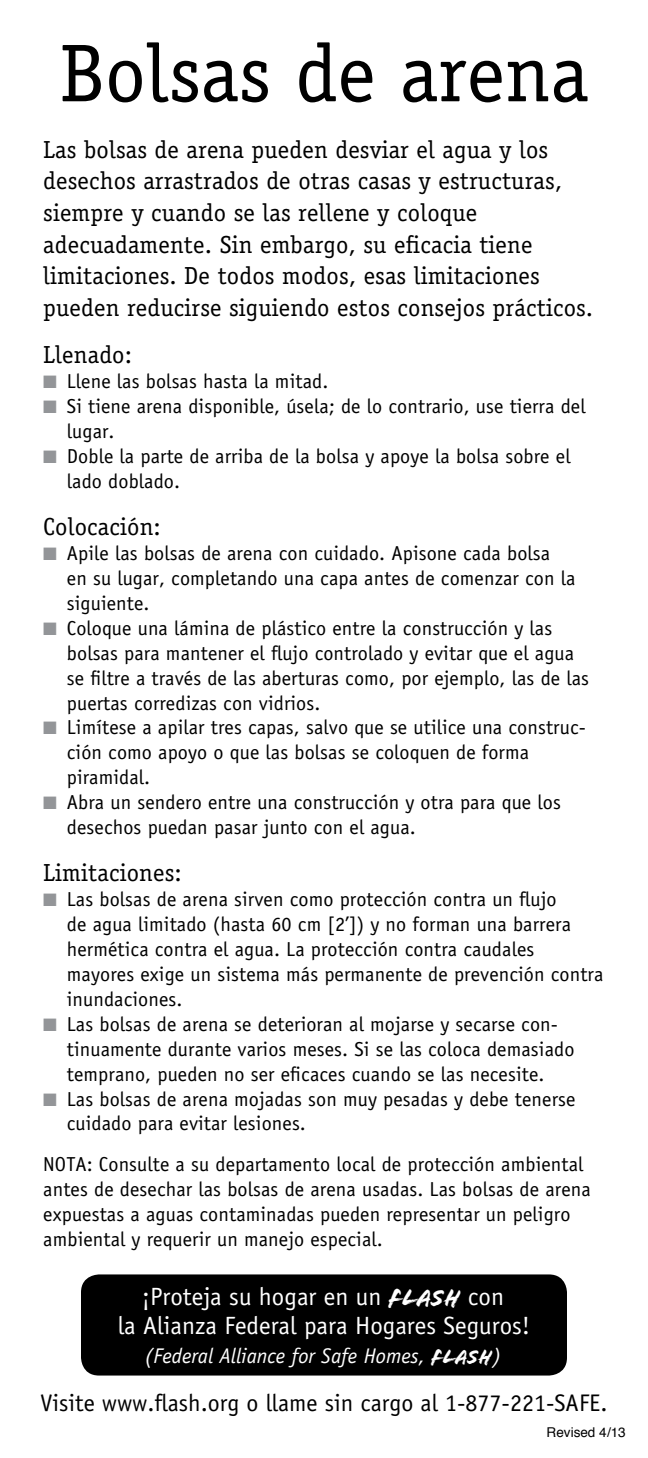
<style>
.page{position:relative;width:648px;height:1458px;background:#fff}
.page>*{position:absolute;margin:0;border:0;box-sizing:border-box;transform-origin:0 0}
.t1{font:82.12px "Officina Serif";color:#000}
.t2{font:24.97px/29.2px "Officina Sans";color:#fff;text-align:center}
.t3{font:24.75px/31.7px "Officina Serif";letter-spacing:.005em;color:#000}
.t4{font:24.07px "Officina Sans";color:#000}
.t5{font:italic 21.38px "Officina Sans";color:#fff}
.t6{font:20.25px/25px "Officina Sans";letter-spacing:.005em;color:#000}
.t7{font:13.5px "Helvetica";color:#000}
.s1{color:#939598}
.s2{font-family:"Flood"}
.s3{font-family:"Flood";font-style:normal}
</style>
<div class="page">
<div style="left:81px;top:1274px;width:486px;height:102px;background:#000;border-radius:18px"></div>
<h1 class="t1" style="left:59px;top:25px;width:531px">Bolsas de arena</h1>
<p class="t3" style="left:43px;top:134px;width:551px">Las bolsas de arena pueden desviar el agua y los desechos arrastrados de otras casas y estructuras, siempre y cuando se las rellene y coloque adecuadamente. Sin embargo, su eficacia tiene limitaciones. De todos modos, esas limitaciones pueden reducirse siguiendo estos consejos prácticos.</p>
<p class="t3" style="left:43px;top:339px;width:90px">Llenado:</p>
<p class="t6" style="left:43px;top:369px;width:287px"><span class="s1">■</span> Llene las bolsas hasta la mitad.</p>
<p class="t6" style="left:67px;top:394px;width:520px;text-indent:-24px"><span class="s1">■</span> Si tiene arena disponible, úsela; de lo contrario, use tierra del lugar.</p>
<p class="t6" style="left:67px;top:444px;width:505px;text-indent:-24px"><span class="s1">■</span> Doble la parte de arriba de la bolsa y apoye la bolsa sobre el lado doblado.</p>
<p class="t3" style="left:43px;top:511px;width:119px">Colocación:</p>
<p class="t6" style="left:67px;top:541px;width:510px;text-indent:-24px"><span class="s1">■</span> Apile las bolsas de arena con cuidado. Apisone cada bolsa<br>en su lugar, completando una capa antes de comenzar con la siguiente.</p>
<p class="t6" style="left:67px;top:616px;width:524px;text-indent:-24px"><span class="s1">■</span> Coloque una lámina de plástico entre la construcción y las bolsas para mantener el flujo controlado y evitar que el agua se filtre a través de las aberturas como, por ejemplo, las de las puertas corredizas con vidrios.</p>
<p class="t6" style="left:67px;top:715px;width:520px;text-indent:-24px"><span class="s1">■</span> Limítese a apilar tres capas, salvo que se utilice una construc&shy;ción como apoyo o que las bolsas se coloquen de forma piramidal.</p>
<p class="t6" style="left:67px;top:790px;width:496px;text-indent:-24px"><span class="s1">■</span> Abra un sendero entre una construcción y otra para que los desechos puedan pasar junto con el agua.</p>
<p class="t3" style="left:43px;top:857px;width:140px">Limitaciones:</p>
<p class="t6" style="left:67px;top:887px;width:538px;text-indent:-24px"><span class="s1">■</span> Las bolsas de arena sirven como protección contra un flujo<br>de agua limitado (hasta 60 cm [2’]) y no forman una barrera hermética contra el agua. La protección contra caudales mayores exige un sistema más permanente de prevención contra inundaciones.</p>
<p class="t6" style="left:67px;top:1012px;width:509px;text-indent:-24px"><span class="s1">■</span> Las bolsas de arena se deterioran al mojarse y secarse con&shy;tinuamente durante varios meses. Si se las coloca demasiado temprano, pueden no ser eficaces cuando se las necesite.</p>
<p class="t6" style="left:67px;top:1086px;width:510px;text-indent:-24px"><span class="s1">■</span> Las bolsas de arena mojadas son muy pesadas y debe tenerse cuidado para evitar lesiones.</p>
<p class="t6" style="left:43px;top:1152px;width:549px">NOTA: Consulte a su departamento local de protección ambiental antes de desechar las bolsas de arena usadas. Las bolsas de arena expuestas a aguas contaminadas pueden representar un peligro ambiental y requerir un manejo especial.</p>
<p class="t2" style="left:118px;top:1282px;width:414px">¡Proteja su hogar en un <span class="s2">FLASH</span> con<br>la Alianza Federal para Hogares Seguros!</p>
<p class="t5" style="left:144px;top:1344px;width:359px">(Federal Alliance for Safe Homes, <span class="s3">FLASH</span>)</p>
<p class="t4" style="left:41px;top:1389px;width:568px">Visite www.flash.org o llame sin cargo al 1-877-221-SAFE.</p>
<p class="t7" style="left:547px;top:1422px;width:80px">Revised 4/13</p>
</div>
